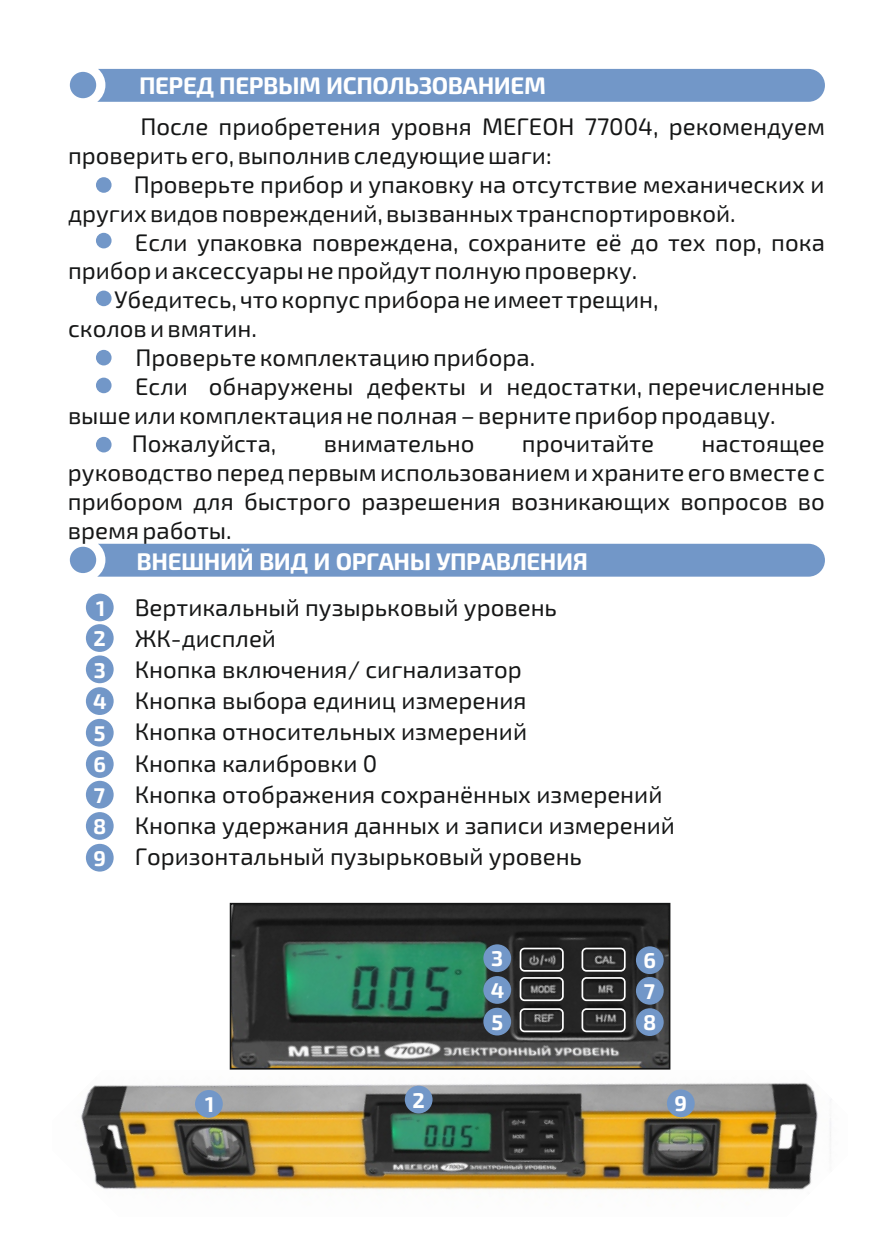
<style>
.page{position:relative;width:893px;height:1259px;background:#fff}
.page>*{position:absolute;margin:0;border:0;box-sizing:border-box;transform-origin:0 0}
.t1{font:24px/31.2px "Exo 2.0";color:#151616}
.t2{font:700 24px "Exo 2.0";letter-spacing:-.02em;color:#fff}
.t3{font:700 21.3px/31.2px "Exo 2.0";color:#fff;text-align:justify}
</style>
<div class="page">
<div style="left:70px;top:544px;width:755px;height:32px;background:#7297c8"></div>
<div style="left:86px;top:593px;width:28px;height:28px;background:#7297c8;border-radius:50%"></div>
<div style="left:86px;top:624px;width:28px;height:28px;background:#7297c8;border-radius:50%"></div>
<div style="left:86px;top:655px;width:28px;height:28px;background:#7297c8;border-radius:50%"></div>
<div style="left:86px;top:687px;width:28px;height:28px;background:#7297c8;border-radius:50%"></div>
<div style="left:86px;top:719px;width:28px;height:27px;background:#7297c8;border-radius:50%"></div>
<div style="left:96px;top:177px;width:16px;height:16px;background:#7297c8;border-radius:50%"></div>
<div style="left:70px;top:69px;width:755px;height:33px;background:#7297c8"></div>
<div style="left:86px;top:750px;width:28px;height:28px;background:#7297c8;border-radius:50%"></div>
<div style="left:86px;top:781px;width:28px;height:27px;background:#7297c8;border-radius:50%"></div>
<div style="left:86px;top:812px;width:28px;height:28px;background:#7297c8;border-radius:50%"></div>
<div style="left:86px;top:844px;width:28px;height:27px;background:#7297c8;border-radius:50%"></div>
<div style="left:96px;top:233px;width:16px;height:15px;background:#7297c8;border-radius:50%"></div>
<div style="left:96px;top:291px;width:16px;height:15px;background:#7297c8;border-radius:50%"></div>
<div style="left:96px;top:350px;width:16px;height:15px;background:#7297c8;border-radius:50%"></div>
<div style="left:96px;top:378px;width:16px;height:15px;background:#7297c8;border-radius:50%"></div>
<div style="left:96px;top:437px;width:16px;height:15px;background:#7297c8;border-radius:50%"></div>
<img style="left:81px;top:1083px;width:750px;height:108px">
<img style="left:233px;top:906px;width:434px;height:160px">
<div style="left:230px;top:903px;width:440px;height:166px;border:2px solid #151616"></div>
<div style="left:520px;top:947px;width:44px;height:24px;border:2px solid #fff;border-radius:4px"></div>
<div style="left:520px;top:977px;width:44px;height:24px;border:2px solid #fff;border-radius:4px"></div>
<div style="left:520px;top:1008px;width:44px;height:24px;border:2px solid #fff;border-radius:4px"></div>
<div style="left:581px;top:947px;width:45px;height:24px;border:2px solid #fff;border-radius:4px"></div>
<div style="left:581px;top:977px;width:45px;height:24px;border:2px solid #fff;border-radius:4px"></div>
<div style="left:581px;top:1008px;width:45px;height:24px;border:2px solid #fff;border-radius:4px"></div>
<div style="left:483px;top:944px;width:28px;height:28px;background:#7297c8;border-radius:50%"></div>
<div style="left:483px;top:976px;width:28px;height:28px;background:#7297c8;border-radius:50%"></div>
<div style="left:483px;top:1007px;width:28px;height:28px;background:#7297c8;border-radius:50%"></div>
<div style="left:636px;top:946px;width:28px;height:28px;background:#7297c8;border-radius:50%"></div>
<div style="left:636px;top:977px;width:28px;height:27px;background:#7297c8;border-radius:50%"></div>
<div style="left:636px;top:1008px;width:28px;height:28px;background:#7297c8;border-radius:50%"></div>
<div style="left:195px;top:1090px;width:28px;height:27px;background:#7297c8;border-radius:50%"></div>
<div style="left:405px;top:1085px;width:28px;height:28px;background:#7297c8;border-radius:50%"></div>
<div style="left:667px;top:1089px;width:28px;height:28px;background:#7297c8;border-radius:50%"></div>
<p class="t2" style="left:139px;top:77px;width:408px">ПЕРЕД ПЕРВЫМ ИСПОЛЬЗОВАНИЕМ</p>
<p class="t1" style="left:68px;top:115px;width:758px;line-height:28.8px;text-indent:72px">После приобретения уровня МЕГЕОН 77004, рекомендуем проверить его, выполнив следующие шаги:</p>
<p class="t1" style="left:68px;top:173px;width:758px;line-height:28.8px;text-indent:66px">Проверьте прибор и упаковку на отсутствие механических и других видов повреждений, вызванных транспортировкой.</p>
<p class="t1" style="left:135px;top:229px;width:691px">Если упаковка повреждена, сохраните её до тех пор, пока</p>
<p class="t1" style="left:68px;top:258px;width:571px">прибор и аксессуары не пройдут полную проверку.</p>
<p class="t1" style="left:114px;top:287px;width:546px">Убедитесь, что корпус прибора не имеет трещин,</p>
<p class="t1" style="left:68px;top:315px;width:190px">сколов и вмятин.</p>
<p class="t1" style="left:135px;top:344px;width:401px">Проверьте комплектацию прибора.</p>
<p class="t1" style="left:135px;top:373px;width:691px">Если обнаружены дефекты и недостатки, перечисленные</p>
<p class="t1" style="left:68px;top:402px;width:709px">выше или комплектация не полная – верните прибор продавцу.</p>
<p class="t1" style="left:132px;top:431px;width:146px">Пожалуйста,</p>
<p class="t1" style="left:324px;top:431px;width:152px">внимательно</p>
<p class="t1" style="left:522px;top:431px;width:134px">прочитайте</p>
<p class="t1" style="left:68px;top:432px;width:758px;line-height:28.8px;text-align:justify;text-indent:633px">настоящее руководство перед первым использованием и храните его вместе с прибором для быстрого разрешения возникающих вопросов во время работы.</p>
<p class="t2" style="left:137px;top:553px;width:453px">ВНЕШНИЙ ВИД И ОРГАНЫ УПРАВЛЕНИЯ</p>
<p class="t3" style="left:93px;top:594px;width:15px">1<br>2<br>3<br>4<br>5</p>
<p class="t1" style="left:135px;top:594px;width:542px">Вертикальный пузырьковый уровень<br>ЖК-дисплей<br>Кнопка включения/ сигнализатор<br>Кнопка выбора единиц измерения<br>Кнопка относительных измерений<br>Кнопка калибровки 0<br>Кнопка отображения сохранённых измерений<br>Кнопка удержания данных и записи измерений<br>Горизонтальный пузырьковый уровень</p>
<p class="t3" style="left:93px;top:751px;width:15px">6<br>7<br>8<br>9</p>
<p class="t3" style="left:491px;top:945px;width:15px">3<br>4<br>5</p>
<p class="t3" style="left:643px;top:947px;width:15px">6<br>7<br>8</p>
<p class="t3" style="left:205px;top:1091px;width:11px">1</p>
<p class="t3" style="left:412px;top:1086px;width:14px">2</p>
<p class="t3" style="left:675px;top:1090px;width:14px">9</p>
</div>
